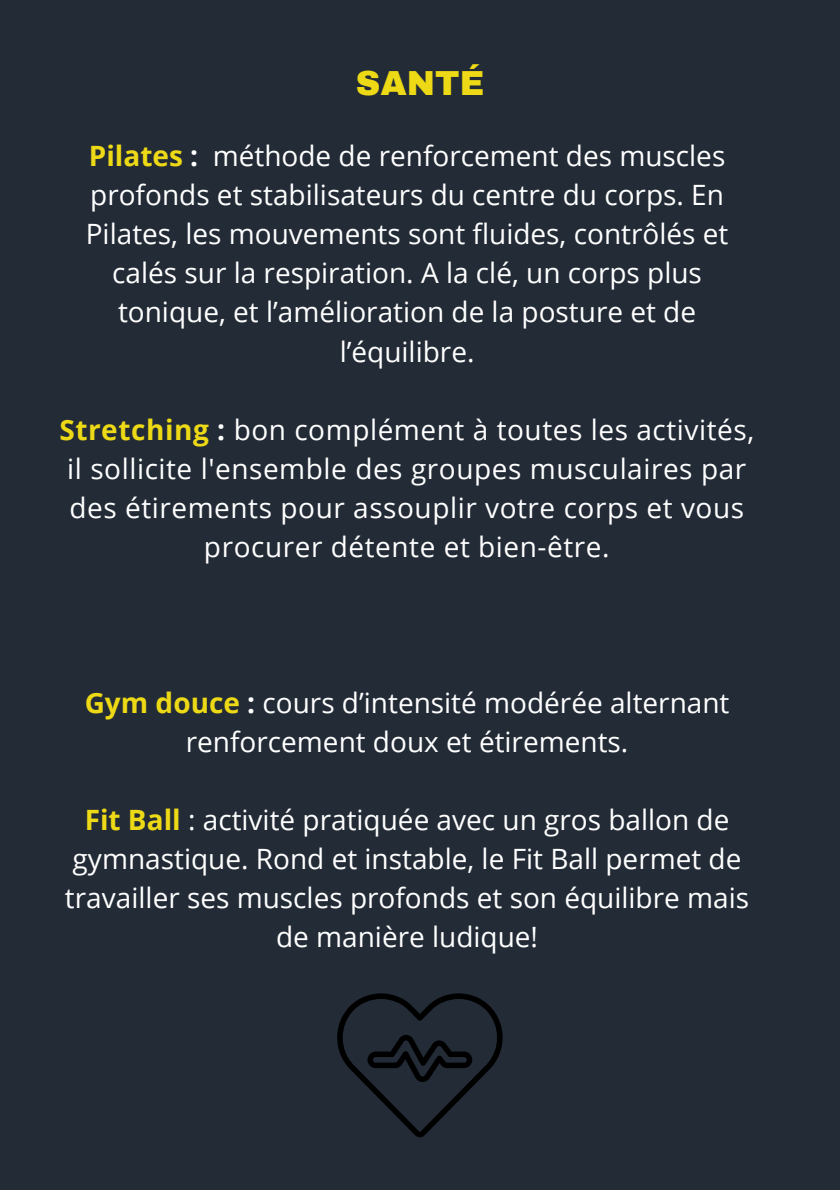
<style>
.page{position:relative;width:840px;height:1190px;background:#fff}
.page>*{position:absolute;margin:0;border:0;box-sizing:border-box;transform-origin:0 0}
.t1{font:900 34px "Archivo";color:#edd915}
.t2{font:28px/39px "Open Sans";color:#fff;text-align:center}
.t3{font:28px/39px "Open Sans";letter-spacing:.02em;color:#fff;text-align:center}
.s1{font-weight:700;color:#edd915}
.s2{font-weight:700}
</style>
<div class="page">
<div style="left:0;top:0;width:840px;height:1189px;background:#222b36"></div>
<svg style="left:337px;top:993px;width:166px;height:144px"></svg>
<p class="t1" style="left:356px;top:65px;width:130px">SANTÉ</p>
<h1 class="t2" style="left:86px;top:136px;width:644px"><span class="s1">Pilates</span> <span class="s2">:</span> méthode de renforcement des muscles profonds et stabilisateurs du centre du corps. En Pilates, les mouvements sont fluides, contrôlés et calés sur la respiration. A la clé, un corps plus tonique, et l’amélioration de la posture et de</h1>
<p class="t2" style="left:340px;top:331px;width:136px">l’équilibre.</p>
<p class="t3" style="left:59px;top:409px;width:696px"><span class="s1">Stretching</span> <span class="s2">:</span> bon complément à toutes les activités, il sollicite l'ensemble des groupes musculaires par des étirements pour assouplir votre corps et vous procurer détente et bien-être.</p>
<p class="t2" style="left:85px;top:682px;width:646px"><span class="s1">Gym douce</span> <span class="s2">:</span> cours d’intensité modérée alternant</p>
<p class="t2" style="left:186px;top:721px;width:444px">renforcement doux et étirements.</p>
<p class="t2" style="left:85px;top:799px;width:646px"><span class="s1">Fit Ball</span> : activité pratiquée avec un gros ballon de</p>
<p class="t2" style="left:65px;top:838px;width:686px">gymnastique. Rond et instable, le Fit Ball permet de travailler ses muscles profonds et son équilibre mais de manière ludique!</p>
</div>
